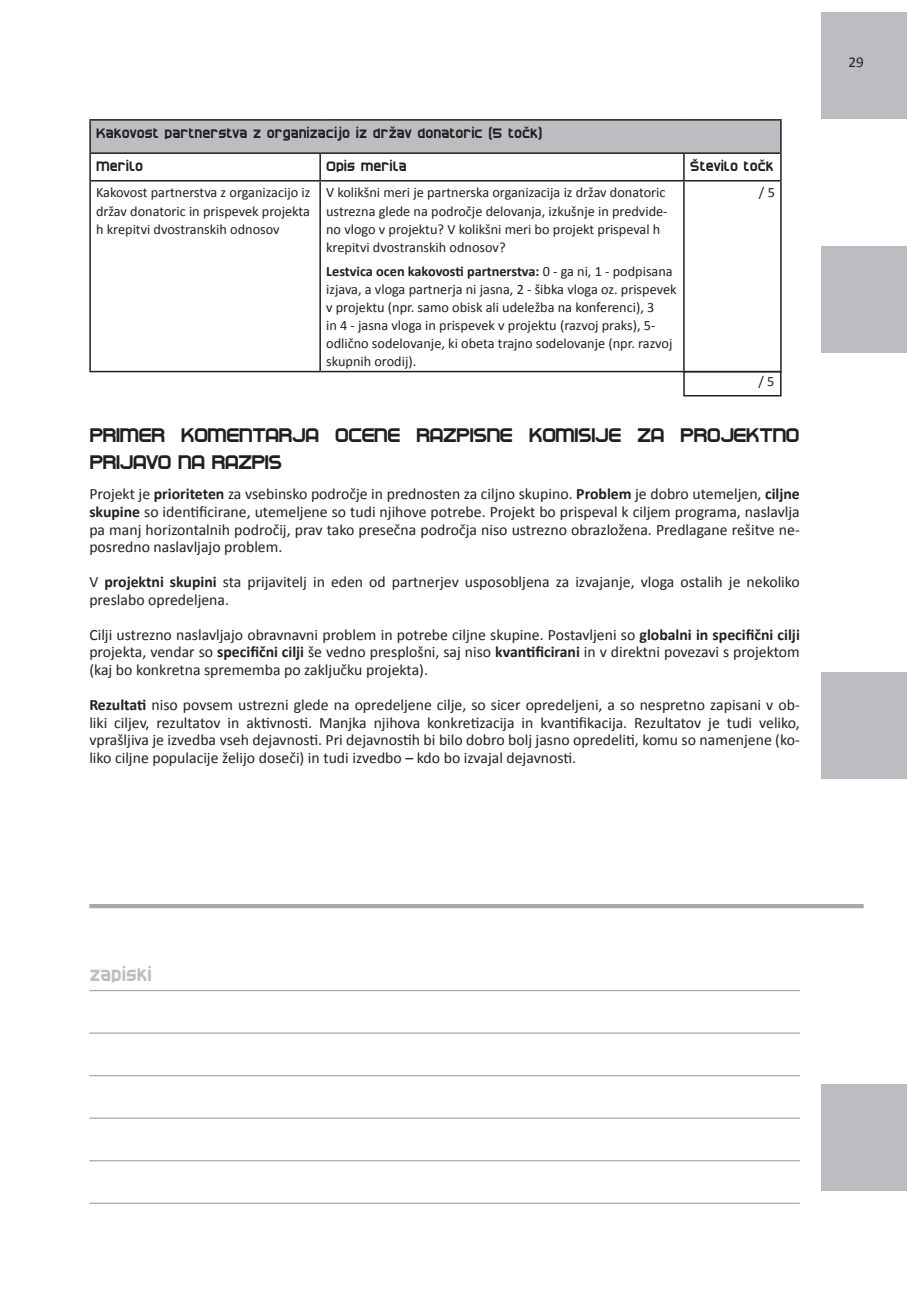
<style>
.page{position:relative;width:919px;height:1289px;background:#fff}
.page>*{position:absolute;margin:0;border:0;box-sizing:border-box;transform-origin:0 0}
.Podnaslov{font:19.5px/27px "CAT North";letter-spacing:-.05em;color:#231f20}
.t1{font:18px "CAT North";color:#bcbdc0}
.t2{font:15.75px/17.5px "Calibri";color:#231f20;text-align:justify}
.t3{font:15px "Calibri";color:#231f20}
.t4{font:14.25px/18px "Calibri";color:#231f20}
.t5{font:13.5px "CAT North";color:#231f20}
.s1{font-weight:700}
</style>
<div class="page">
<div style="left:821px;top:13px;width:85px;height:106px;background:#bcbdc0"></div>
<div style="left:821px;top:672px;width:85px;height:106px;background:#bcbdc0"></div>
<div style="left:821px;top:247px;width:85px;height:106px;background:#bcbdc0"></div>
<div style="left:821px;top:1084px;width:85px;height:107px;background:#bcbdc0"></div>
<hr style="left:89px;top:989px;width:710px;height:2px;background:#a8a9ad">
<hr style="left:89px;top:1032px;width:710px;height:1px;background:#a8a9ad">
<hr style="left:89px;top:1074px;width:710px;height:2px;background:#a8a9ad">
<hr style="left:89px;top:1117px;width:710px;height:1px;background:#a8a9ad">
<hr style="left:89px;top:1160px;width:710px;height:1px;background:#a8a9ad">
<hr style="left:89px;top:1202px;width:710px;height:1px;background:#a8a9ad">
<hr style="left:89px;top:904px;width:774px;height:4px;background:#a8a9ad">
<div style="left:90px;top:120px;width:690px;height:33px;background:#bcbdc0"></div>
<hr style="left:89px;top:119px;width:231px;height:2px;background:#231f20">
<hr style="left:89px;top:121px;width:2px;height:31px;background:#231f20">
<hr style="left:320px;top:119px;width:364px;height:2px;background:#231f20">
<hr style="left:684px;top:119px;width:97px;height:2px;background:#231f20">
<hr style="left:780px;top:121px;width:1px;height:31px;background:#231f20">
<hr style="left:89px;top:152px;width:231px;height:2px;background:#231f20">
<hr style="left:89px;top:154px;width:2px;height:26px;background:#231f20">
<hr style="left:320px;top:152px;width:364px;height:2px;background:#231f20">
<hr style="left:319px;top:154px;width:2px;height:26px;background:#231f20">
<hr style="left:684px;top:152px;width:97px;height:2px;background:#231f20">
<svg style="left:683px;top:154px;width:1px;height:26px"></svg>
<svg style="left:780px;top:154px;width:1px;height:26px"></svg>
<hr style="left:89px;top:180px;width:231px;height:1px;background:#231f20">
<hr style="left:89px;top:181px;width:2px;height:190px;background:#231f20">
<hr style="left:320px;top:180px;width:364px;height:1px;background:#231f20">
<hr style="left:319px;top:181px;width:2px;height:190px;background:#231f20">
<hr style="left:684px;top:180px;width:97px;height:1px;background:#231f20">
<hr style="left:683px;top:181px;width:1px;height:190px;background:#231f20">
<hr style="left:780px;top:181px;width:1px;height:190px;background:#231f20">
<hr style="left:89px;top:371px;width:231px;height:1px;background:#231f20">
<hr style="left:320px;top:371px;width:364px;height:1px;background:#231f20">
<div style="left:683px;top:371px;width:98px;height:25px;border:2px solid #231f20"></div>
<p class="t5" style="left:96px;top:124px;width:447px">Kakovost partnerstva z organizacijo iz držav donatoric (5 točk)</p>
<p class="t5" style="left:96px;top:157px;width:48px">Merilo</p>
<p class="t5" style="left:326px;top:157px;width:82px">Opis merila</p>
<p class="t5" style="left:690px;top:157px;width:85px">Število točk</p>
<p class="t4" style="left:96px;top:184px;width:216px;text-align:justify">Kakovost partnerstva z organizacijo iz držav donatoric in prispevek projekta h krepitvi dvostranskih odnosov</p>
<p class="t4" style="left:326px;top:184px;width:343px">V kolikšni meri je partnerska organizacija iz držav donatoric ustrezna glede na področje delovanja, izkušnje in predvide&shy;no vlogo v projektu? V kolikšni meri bo projekt prispeval h krepitvi dvostranskih odnosov?</p>
<p class="t4" style="left:326px;top:262px;width:352px"><span class="s1">Lestvica ocen kakovosti partnerstva:</span> 0 - ga ni, 1 - podpisana izjava, a vloga partnerja ni jasna, 2 - šibka vloga oz. prispevek v projektu (npr. samo obisk ali udeležba na konferenci), 3<br>in 4 - jasna vloga in prispevek v projektu (razvoj praks), 5- odlično sodelovanje, ki obeta trajno sodelovanje (npr. razvoj skupnih orodij).</p>
<p class="t4" style="left:758px;top:184px;width:17px">/ 5</p>
<p class="t4" style="left:758px;top:373px;width:17px">/ 5</p>
<p class="Podnaslov" style="left:89px;top:421px;width:712px">PRIMER KOMENTARJA OCENE RAZPISNE KOMISIJE ZA PROJEKTNO<br>PRIJAVO NA RAZPIS</p>
<p class="t2" style="left:89px;top:485px;width:712px">Projekt je <span class="s1">prioriteten</span> za vsebinsko področje in prednosten za ciljno skupino. <span class="s1">Problem</span> je dobro utemeljen, <span class="s1">ciljne skupine</span> so identificirane, utemeljene so tudi njihove potrebe. Projekt bo prispeval k ciljem programa, naslavlja pa manj horizontalnih področij, prav tako presečna področja niso ustrezno obrazložena. Predlagane rešitve ne&shy;posredno naslavljajo problem.</p>
<p class="t2" style="left:89px;top:573px;width:712px">V <span class="s1">projektni skupini</span> sta prijavitelj in eden od partnerjev usposobljena za izvajanje, vloga ostalih je nekoliko preslabo opredeljena.</p>
<p class="t2" style="left:89px;top:626px;width:712px">Cilji ustrezno naslavljajo obravnavni problem in potrebe ciljne skupine. Postavljeni so <span class="s1">globalni in specifični cilji </span>projekta, vendar so <span class="s1">specifični cilji</span> še vedno presplošni, saj niso <span class="s1">kvantificirani</span> in v direktni povezavi s projektom (kaj bo konkretna sprememba po zaključku projekta).</p>
<p class="t2" style="left:89px;top:696px;width:712px"><span class="s1">Rezultati</span> niso povsem ustrezni glede na opredeljene cilje, so sicer opredeljeni, a so nespretno zapisani v ob&shy;liki ciljev, rezultatov in aktivnosti. Manjka njihova konkretizacija in kvantifikacija. Rezultatov je tudi veliko, vprašljiva je izvedba vseh dejavnosti. Pri dejavnostih bi bilo dobro bolj jasno opredeliti, komu so namenjene (ko&shy;liko ciljne populacije želijo doseči) in tudi izvedbo – kdo bo izvajal dejavnosti.</p>
<p class="t3" style="left:848px;top:52px;width:17px">29</p>
<p class="t1" style="left:90px;top:963px;width:63px">zapiski</p>
</div>
